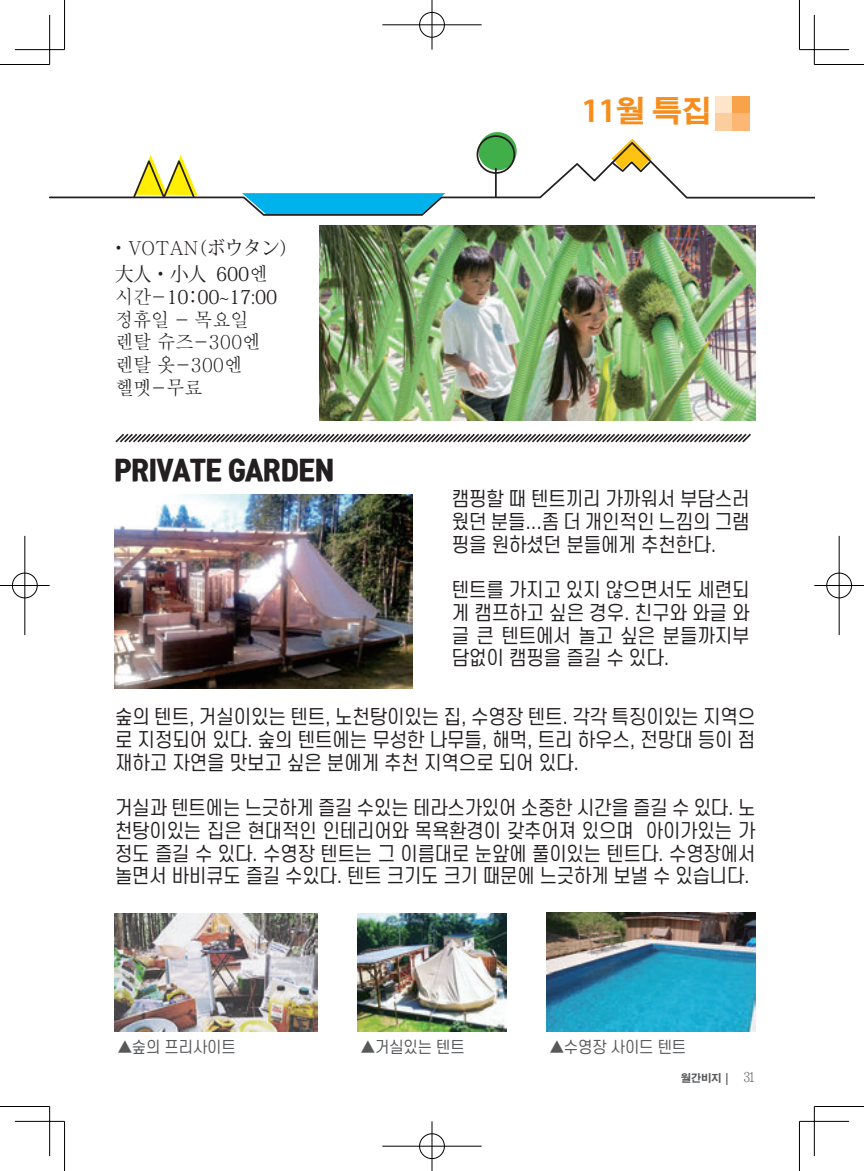
<style>
.page{position:relative;width:864px;height:1171px;background:#fff}
.page>*{position:absolute;margin:0;border:0;box-sizing:border-box;transform-origin:0 0}
.t1{font:700 29.75px "Adobe Gothic Std";color:#f68e1e}
.t2{font:900 26.25px "Tmon Monsori";letter-spacing:-.01em;color:#231f20;scale:.95 1}
.t3{font:19.25px/22.8px "S Core Dream 4";letter-spacing:-.01em;color:#231f20;text-align:justify;scale:.95 1}
.t4{font:500 19.25px/22.8px "Adobe Myungjo Std";letter-spacing:-.01em;color:#231f20;scale:.95 1}
.t5{font:19.25px/22.8px "Koz Min Pro";letter-spacing:-.01em;color:#231f20;scale:.95 1}
.t6{font:15.75px "S Core Dream 4";letter-spacing:-.01em;color:#57585a;scale:.95 1}
.t7{font:700 10.5px "Adobe Gothic Std";color:#57585a}
.s1{font-family:"Koz Min Pro";font-weight:400}
.s2{font-family:"Adobe Myungjo Std";font-weight:500}
.s3{font-family:"Chosunilbo NM";font-weight:400;font-size:14px}
</style>
<div class="page">
<img style="left:319px;top:225px;width:436px;height:196px">
<svg style="left:115px;top:433px;width:636px;height:10px"></svg>
<img style="left:114px;top:494px;width:298px;height:195px">
<img style="left:114px;top:914px;width:203px;height:118px">
<img style="left:357px;top:914px;width:149px;height:118px">
<img style="left:546px;top:912px;width:209px;height:120px">
<div style="left:715px;top:96px;width:17px;height:17px;background:#fee5c9"></div>
<div style="left:732px;top:96px;width:17px;height:17px;background:#f9a249"></div>
<div style="left:715px;top:113px;width:17px;height:18px;background:#fdce9d"></div>
<div style="left:732px;top:113px;width:17px;height:18px;background:#fbb773"></div>
<svg style="left:478px;top:132px;width:38px;height:38px"></svg>
<svg style="left:50px;top:140px;width:764px;height:76px"></svg>
<svg style="left:132px;top:155px;width:65px;height:45px"></svg>
<svg style="left:609px;top:139px;width:43px;height:35px"></svg>
<div style="left:476px;top:135px;width:39px;height:39px;border:2px solid #231f20;border-radius:50%"></div>
<svg style="left:495px;top:169px;width:1px;height:28px"></svg>
<hr style="left:0;top:64px;width:50px;height:1px;background:#000">
<hr style="left:814px;top:64px;width:49px;height:1px;background:#000">
<hr style="left:0;top:1106px;width:50px;height:1px;background:#000">
<hr style="left:814px;top:1106px;width:49px;height:1px;background:#000">
<hr style="left:64px;top:0;width:1px;height:50px;background:#000">
<hr style="left:64px;top:1121px;width:1px;height:50px;background:#000">
<hr style="left:798px;top:0;width:1px;height:50px;background:#000">
<hr style="left:798px;top:1121px;width:1px;height:50px;background:#000">
<hr style="left:15px;top:49px;width:49px;height:1px;background:#000">
<hr style="left:799px;top:49px;width:49px;height:1px;background:#000">
<hr style="left:15px;top:1121px;width:49px;height:1px;background:#000">
<hr style="left:799px;top:1121px;width:49px;height:1px;background:#000">
<hr style="left:49px;top:15px;width:1px;height:49px;background:#000">
<hr style="left:49px;top:1106px;width:1px;height:50px;background:#000">
<hr style="left:813px;top:15px;width:1px;height:49px;background:#000">
<hr style="left:813px;top:1106px;width:1px;height:50px;background:#000">
<div style="left:418px;top:11px;width:27px;height:27px;border:2px solid #fff;border-radius:50%"></div>
<hr style="left:382px;top:24px;width:99px;height:2px;background:#fff">
<hr style="left:430px;top:0;width:3px;height:50px;background:#fff">
<div style="left:419px;top:12px;width:25px;height:25px;border:1px solid #000;border-radius:50%"></div>
<hr style="left:382px;top:25px;width:99px;height:1px;background:#000">
<hr style="left:431px;top:0;width:1px;height:50px;background:#000">
<div style="left:418px;top:1132px;width:27px;height:28px;border:2px solid #fff;border-radius:50%"></div>
<hr style="left:382px;top:1145px;width:99px;height:2px;background:#fff">
<hr style="left:430px;top:1121px;width:3px;height:50px;background:#fff">
<div style="left:419px;top:1133px;width:25px;height:26px;border:1px solid #000;border-radius:50%"></div>
<hr style="left:382px;top:1146px;width:99px;height:1px;background:#000">
<hr style="left:431px;top:1121px;width:1px;height:50px;background:#000">
<div style="left:11px;top:572px;width:27px;height:27px;border:2px solid #fff;border-radius:50%"></div>
<hr style="left:0;top:584px;width:50px;height:3px;background:#fff">
<hr style="left:24px;top:536px;width:2px;height:99px;background:#fff">
<div style="left:12px;top:573px;width:25px;height:25px;border:1px solid #000;border-radius:50%"></div>
<hr style="left:0;top:585px;width:50px;height:1px;background:#000">
<hr style="left:25px;top:536px;width:1px;height:99px;background:#000">
<div style="left:825px;top:572px;width:27px;height:27px;border:2px solid #fff;border-radius:50%"></div>
<hr style="left:814px;top:584px;width:49px;height:3px;background:#fff">
<hr style="left:837px;top:536px;width:3px;height:99px;background:#fff">
<div style="left:826px;top:573px;width:25px;height:25px;border:1px solid #000;border-radius:50%"></div>
<hr style="left:814px;top:585px;width:49px;height:1px;background:#000">
<hr style="left:838px;top:536px;width:1px;height:99px;background:#000">
<p class="t4" style="left:110px;top:236px;width:190px"><span class="s1">・</span> VOTAN(ボウタン)</p>
<p class="t5" style="left:115px;top:262px;width:172px">大人 ・ 小人 600<span class="s2">엔 시간-</span>10：00~17:00</p>
<p class="t4" style="left:115px;top:308px;width:155px">정휴일 - 목요일 렌탈 슈즈-300엔 렌탈 옷-300엔 헬멧-무료</p>
<h2 class="t2" style="left:114px;top:455px;width:233px">PRIVATE GARDEN</h2>
<h1 class="t1" style="left:581px;top:94px;width:131px">11월 특집</h1>
<p class="t3" style="left:451px;top:487px;width:315px">캠핑할 때 텐트끼리 가까워서 부담스러 웠던 분들...좀 더 개인적인 느낌의 그램 핑을 원하셨던 분들에게 추천한다.</p>
<p class="t3" style="left:451px;top:578px;width:315px">텐트를 가지고 있지 않으면서도 세련되 게 캠프하고 싶은 경우. 친구와 와글 와 글 큰 텐트에서 놀고 싶은 분들까지부 담없이 캠핑을 즐길 수 있다.</p>
<p class="t3" style="left:115px;top:705px;width:675px">숲의 텐트, 거실이있는 텐트, 노천탕이있는 집, 수영장 텐트. 각각 특징이있는 지역으 로 지정되어 있다. 숲의 텐트에는 무성한 나무들, 해먹, 트리 하우스, 전망대 등이 점 재하고 자연을 맛보고 싶은 분에게 추천 지역으로 되어 있다.</p>
<p class="t3" style="left:115px;top:796px;width:675px">거실과 텐트에는 느긋하게 즐길 수있는 테라스가있어 소중한 시간을 즐길 수 있다. 노 천탕이있는 집은 현대적인 인테리어와 목욕환경이 갖추어져 있으며 아이가있는 가 정도 즐길 수 있다. 수영장 텐트는 그 이름대로 눈앞에 풀이있는 텐트다. 수영장에서 놀면서 바비큐도 즐길 수있다. 텐트 크기도 크기 때문에 느긋하게 보낼 수 있습니다.</p>
<p class="t6" style="left:118px;top:1035px;width:126px">▲숲의 프리사이트</p>
<p class="t6" style="left:361px;top:1035px;width:111px">▲거실있는 텐트</p>
<p class="t6" style="left:549px;top:1035px;width:145px">▲수영장 사이드 텐트</p>
<p class="t7" style="left:680px;top:1072px;width:76px">월간비지 | <span class="s3">31</span></p>
</div>
